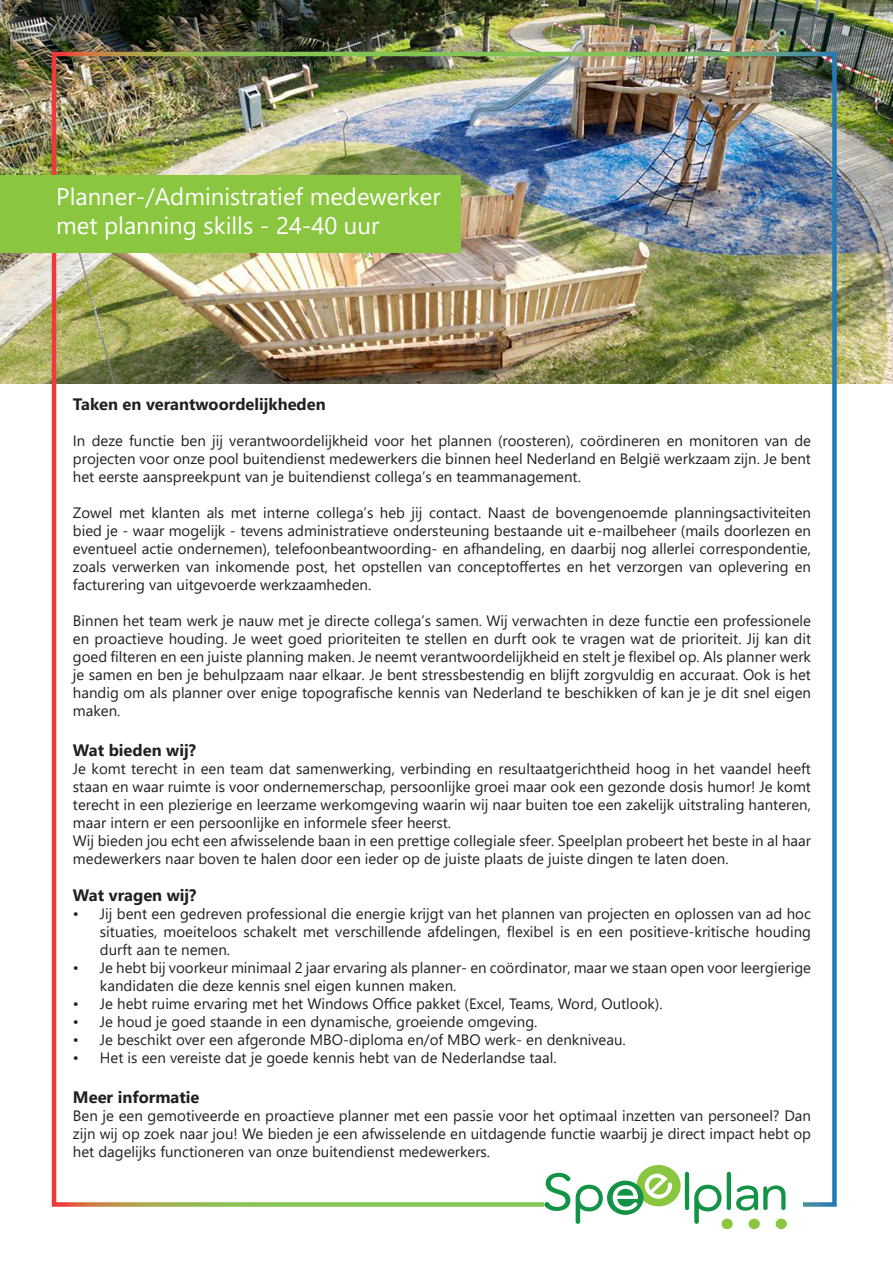
<style>
.page{position:relative;width:893px;height:1263px;background:#fff}
.page>*{position:absolute;margin:0;border:0;box-sizing:border-box;transform-origin:0 0}
.t1{font:24px "Segoe UI";color:#fff}
.t2{font:700 16.5px "Segoe UI";color:#231f20}
.t3{font:15px/18px "Segoe UI";color:#231f20;text-align:justify}
</style>
<div class="page">
<img style="left:0;top:0;width:893px;height:383px">
<svg style="left:544px;top:1173px;width:26px;height:38px"></svg>
<svg style="left:727px;top:1172px;width:59px;height:39px"></svg>
<svg style="left:576px;top:1165px;width:145px;height:59px"></svg>
<div style="left:721px;top:1218px;width:12px;height:11px;background:#8bc640;border-radius:50%"></div>
<div style="left:749px;top:1218px;width:11px;height:11px;background:#8bc640;border-radius:50%"></div>
<div style="left:776px;top:1218px;width:11px;height:11px;background:#8bc640;border-radius:50%"></div>
<div style="left:0;top:175px;width:460px;height:77px;background:#8bc640"></div>
<p class="t1" style="left:56px;top:174px;width:386px">Planner-/Administratief medewerker</p>
<p class="t1" style="left:56px;top:203px;width:325px">met planning skills - 24-40 uur</p>
<p class="t2" style="left:73px;top:389px;width:254px">Taken en verantwoordelijkheden</p>
<p class="t3" style="left:73px;top:430px;width:740px">In deze functie ben jij verantwoordelijkheid voor het plannen (roosteren), coördineren en monitoren van de projecten voor onze pool buitendienst medewerkers die binnen heel Nederland en België werkzaam zijn. Je bent het eerste aanspreekpunt van je buitendienst collega’s en teammanagement.</p>
<p class="t3" style="left:73px;top:502px;width:740px">Zowel met klanten als met interne collega’s heb jij contact. Naast de bovengenoemde planningsactiviteiten bied je - waar mogelijk - tevens administratieve ondersteuning bestaande uit e-mailbeheer (mails doorlezen en eventueel actie ondernemen), telefoonbeantwoording- en afhandeling, en daarbij nog allerlei correspondentie, zoals verwerken van inkomende post, het opstellen van conceptoffertes en het verzorgen van oplevering en facturering van uitgevoerde werkzaamheden.</p>
<p class="t3" style="left:73px;top:610px;width:740px">Binnen het team werk je nauw met je directe collega’s samen. Wij verwachten in deze functie een professionele en proactieve houding. Je weet goed prioriteiten te stellen en durft ook te vragen wat de prioriteit. Jij kan dit goed filteren en een juiste planning maken. Je neemt verantwoordelijkheid en stelt je flexibel op. Als planner werk je samen en ben je behulpzaam naar elkaar. Je bent stressbestendig en blijft zorgvuldig en accuraat. Ook is het handig om als planner over enige topografische kennis van Nederland te beschikken of kan je je dit snel eigen maken.</p>
<p class="t2" style="left:73px;top:734px;width:125px">Wat bieden wij?</p>
<p class="t3" style="left:73px;top:758px;width:740px">Je komt terecht in een team dat samenwerking, verbinding en resultaatgerichtheid hoog in het vaandel heeft staan en waar ruimte is voor ondernemerschap, persoonlijke groei maar ook een gezonde dosis humor! Je komt terecht in een plezierige en leerzame werkomgeving waarin wij naar buiten toe een zakelijk uitstraling hanteren, maar intern er een persoonlijke en informele sfeer heerst.</p>
<p class="t3" style="left:73px;top:830px;width:740px">Wij bieden jou echt een afwisselende baan in een prettige collegiale sfeer. Speelplan probeert het beste in al haar medewerkers naar boven te halen door een ieder op de juiste plaats de juiste dingen te laten doen.</p>
<p class="t2" style="left:73px;top:880px;width:125px">Wat vragen wij?</p>
<p class="t3" style="left:100px;top:904px;width:713px;text-indent:-27px">• Jij bent een gedreven professional die energie krijgt van het plannen van projecten en oplossen van ad hoc situaties, moeiteloos schakelt met verschillende afdelingen, flexibel is en een positieve-kritische houding durft aan te nemen.</p>
<p class="t3" style="left:100px;top:958px;width:713px;text-indent:-27px">• Je hebt bij voorkeur minimaal 2 jaar ervaring als planner- en coördinator, maar we staan open voor leergierige kandidaten die deze kennis snel eigen kunnen maken.</p>
<p class="t3" style="left:73px;top:994px;width:591px">• Je hebt ruime ervaring met het Windows Office pakket (Excel, Teams, Word, Outlook).</p>
<p class="t3" style="left:73px;top:1012px;width:466px">• Je houd je goed staande in een dynamische, groeiende omgeving.</p>
<p class="t3" style="left:73px;top:1030px;width:554px">• Je beschikt over een afgeronde MBO-diploma en/of MBO werk- en denkniveau.</p>
<p class="t3" style="left:73px;top:1048px;width:485px">• Het is een vereiste dat je goede kennis hebt van de Nederlandse taal.</p>
<p class="t2" style="left:73px;top:1082px;width:128px">Meer informatie</p>
<p class="t3" style="left:73px;top:1105px;width:740px">Ben je een gemotiveerde en proactieve planner met een passie voor het optimaal inzetten van personeel? Dan zijn wij op zoek naar jou! We bieden je een afwisselende en uitdagende functie waarbij je direct impact hebt op het dagelijks functioneren van onze buitendienst medewerkers.</p>
</div>
